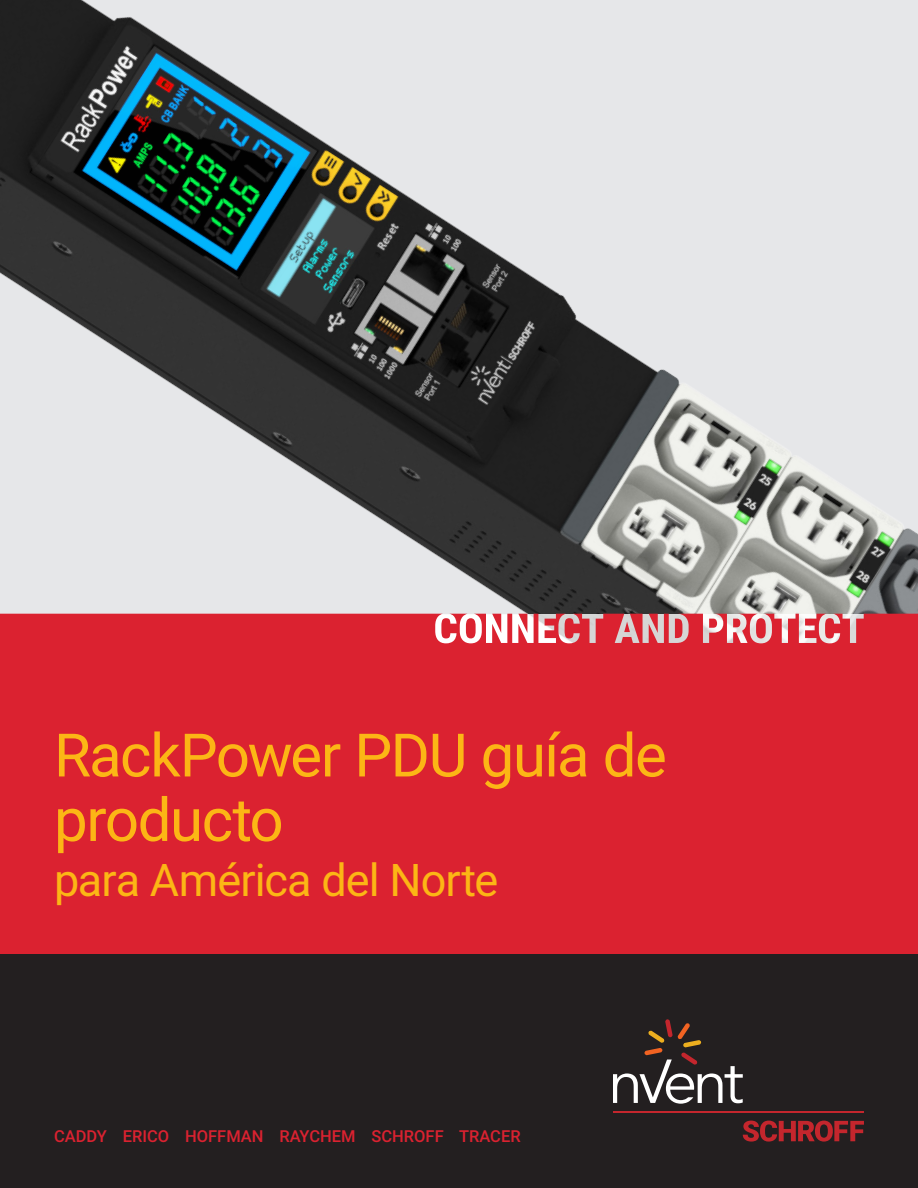
<style>
.page{position:relative;width:918px;height:1188px;background:#fff}
.page>*{position:absolute;margin:0;border:0;box-sizing:border-box;transform-origin:0 0}
.Headline_A__40_43{font:60px/64.5px "Roboto";letter-spacing:-.025em;color:#fcb615}
.Headline_D__34_37{font:45px "Roboto";letter-spacing:-.02em;color:#fcb615}
.t1{font:500 16.5px "Roboto";color:#db2230}
</style>
<div class="page">
<img style="left:0;top:0;width:918px;height:614px">
<div style="left:0;top:614px;width:918px;height:340px;background:#db2230"></div>
<div style="left:0;top:954px;width:918px;height:234px;background:#231f20"></div>
<svg style="left:743px;top:1121px;width:121px;height:21px"></svg>
<hr style="left:613px;top:1111px;width:251px;height:2px;background:#c4262d">
<svg style="left:613px;top:1019px;width:130px;height:85px"></svg>
<p class="Headline_A__40_43" style="left:54px;top:721px;width:614px">RackPower PDU guía de producto</p>
<p class="Headline_D__34_37" style="left:54px;top:849px;width:446px">para América del Norte</p>
<p class="t1" style="left:54px;top:1124px;width:468px">CADDY ERICO HOFFMAN RAYCHEM SCHROFF TRACER</p>
</div>
